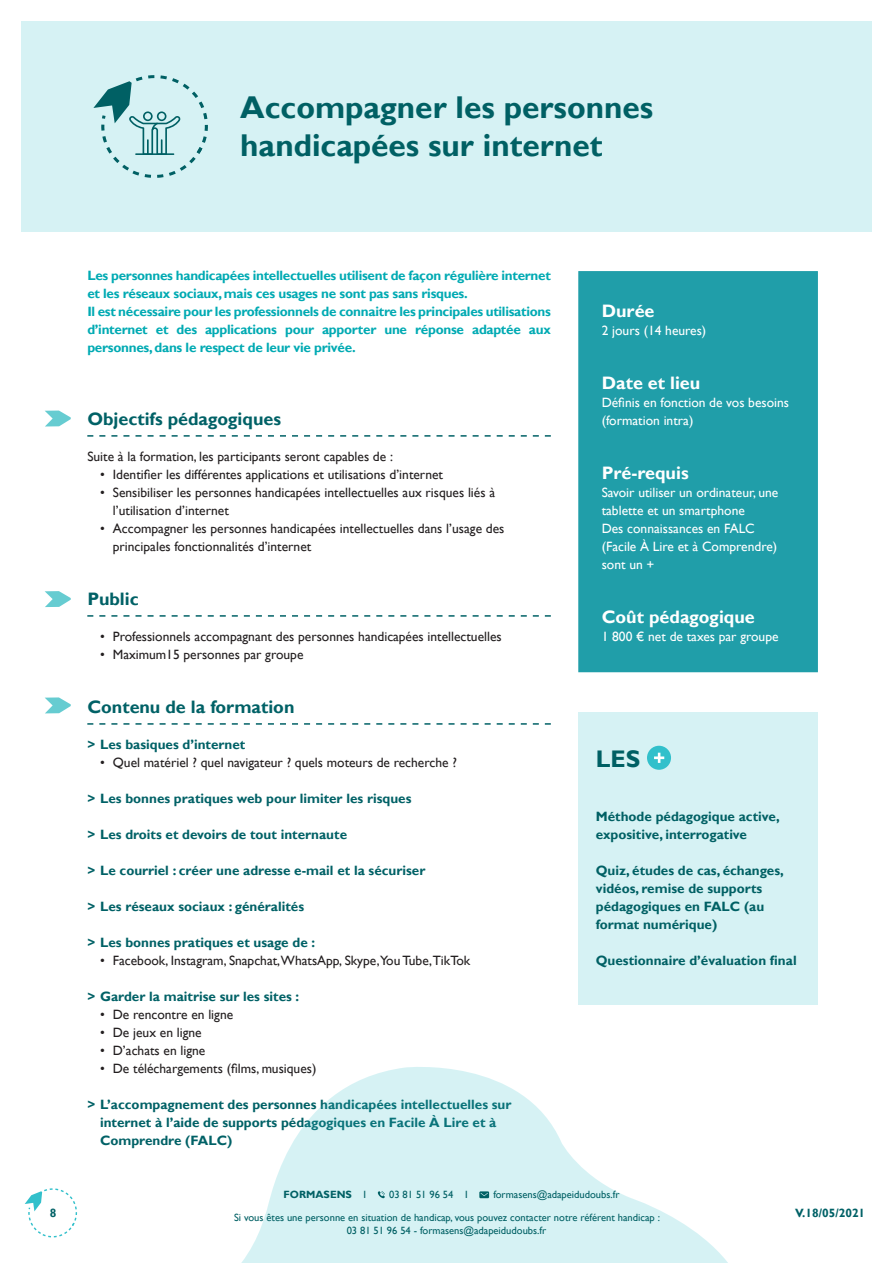
<style>
.page{position:relative;width:893px;height:1263px;background:#fff}
.page>*{position:absolute;margin:0;border:0;box-sizing:border-box;transform-origin:0 0}
.t1{font:700 31.5px/37.8px "Gill Sans";color:#006064}
.t2{font:700 24px "Gill Sans";color:#006064}
.t3{font:700 18px "Gill Sans";color:#006166}
.t4{font:700 18px "Gill Sans";color:#fff}
.t5{font:13.5px/18px "Gill Sans";color:#231f20}
.t6{font:700 13.5px/18px "Gill Sans";color:#006166}
.t7{font:700 13.5px/18px "Gill Sans";letter-spacing:-.02em;color:#00aab3}
.t8{font:13.5px/18px "Gill Sans";color:#fff}
.t9{font:700 13.5px/18px "Gill Sans";color:#006064}
.t10{font:700 12px "Gill Sans";color:#006166}
.t11{font:10.5px/22.5px "Gill Sans";color:#006064}
.t12{font:700 10.5px "Gill Sans";color:#006064}
.s1{font-weight:400}
</style>
<div class="page">
<svg style="left:25px;top:1188px;width:42px;height:49px"></svg>
<div style="left:578px;top:712px;width:240px;height:293px;background:#d6f2f4"></div>
<div style="left:21px;top:21px;width:851px;height:211px;background:#d6f2f4"></div>
<div style="left:578px;top:271px;width:240px;height:401px;background:#209ea9;border:2px solid #209ea9"></div>
<div style="left:647px;top:746px;width:24px;height:24px;background:#32c0cb;border-radius:50%"></div>
<svg style="left:654px;top:753px;width:10px;height:10px"></svg>
<svg style="left:93px;top:75px;width:115px;height:103px"></svg>
<hr style="left:135px;top:153px;width:39px;height:2px;background:#006064">
<svg style="left:87px;top:435px;width:464px;height:2px"></svg>
<svg style="left:87px;top:615px;width:464px;height:2px"></svg>
<svg style="left:87px;top:723px;width:464px;height:2px"></svg>
<svg style="left:45px;top:410px;width:26px;height:16px"></svg>
<svg style="left:45px;top:591px;width:26px;height:16px"></svg>
<svg style="left:45px;top:697px;width:26px;height:16px"></svg>
<svg style="left:67px;top:1067px;width:661px;height:196px"></svg>
<svg style="left:378px;top:1191px;width:7px;height:7px"></svg>
<svg style="left:479px;top:1191px;width:10px;height:7px"></svg>
<h1 class="t1" style="left:240px;top:90px;width:415px">Accompagner les personnes handicapées sur internet</h1>
<p class="t10" style="left:50px;top:1205px;width:8px">8</p>
<p class="t7" style="left:87px;top:267px;width:465px">Les personnes handicapées intellectuelles utilisent de façon régulière internet et les réseaux sociaux, mais ces usages ne sont pas sans risques.<br>Il est nécessaire pour les professionnels de connaitre les principales utilisations d’internet et des applications pour apporter une réponse adaptée aux personnes, dans le respect de leur vie privée.</p>
<h3 class="t3" style="left:87px;top:408px;width:195px">Objectifs pédagogiques</h3>
<p class="t5" style="left:87px;top:447px;width:307px">Suite à la formation, les participants seront capables de :</p>
<p class="t5" style="left:100px;top:465px;width:344px">• Identifier les différentes applications et utilisations d’internet</p>
<p class="t5" style="left:113px;top:483px;width:384px;text-indent:-13px">• Sensibiliser les personnes handicapées intellectuelles aux risques liés à l’utilisation d’internet</p>
<p class="t5" style="left:113px;top:519px;width:393px;text-indent:-13px">• Accompagner les personnes handicapées intellectuelles dans l’usage des principales fonctionnalités d’internet</p>
<h3 class="t3" style="left:87px;top:588px;width:53px">Public</h3>
<p class="t5" style="left:100px;top:627px;width:403px">• Professionnels accompagnant des personnes handicapées intellectuelles</p>
<p class="t5" style="left:100px;top:645px;width:205px">• Maximum15 personnes par groupe</p>
<h3 class="t3" style="left:87px;top:696px;width:209px">Contenu de la formation</h3>
<p class="t6" style="left:87px;top:735px;width:160px">&gt; Les basiques d’internet</p>
<p class="t5" style="left:100px;top:753px;width:358px">• Quel matériel ? quel navigateur ? quels moteurs de recherche ?</p>
<p class="t6" style="left:87px;top:789px;width:326px">&gt; Les bonnes pratiques web pour limiter les risques</p>
<p class="t6" style="left:87px;top:825px;width:261px">&gt; Les droits et devoirs de tout internaute</p>
<p class="t6" style="left:87px;top:861px;width:340px">&gt; Le courriel : créer une adresse e-mail et la sécuriser</p>
<p class="t6" style="left:87px;top:897px;width:218px">&gt; Les réseaux sociaux : généralités</p>
<p class="t6" style="left:87px;top:933px;width:229px">&gt; Les bonnes pratiques et usage de :</p>
<p class="t5" style="left:100px;top:951px;width:372px">• Facebook, Instagram, Snapchat,WhatsApp, Skype,You Tube,TikTok</p>
<p class="t6" style="left:87px;top:987px;width:213px">&gt; Garder la maitrise sur les sites :</p>
<p class="t5" style="left:100px;top:1005px;width:135px">• De rencontre en ligne</p>
<p class="t5" style="left:100px;top:1023px;width:103px">• De jeux en ligne</p>
<p class="t5" style="left:100px;top:1041px;width:107px">• D’achats en ligne</p>
<p class="t5" style="left:100px;top:1059px;width:218px">• De téléchargements (films, musiques)</p>
<p class="t6" style="left:100px;top:1095px;width:413px;text-indent:-13px">&gt; L’accompagnement des personnes handicapées intellectuelles sur internet à l’aide de supports pédagogiques en Facile À Lire et à<br>Comprendre (FALC)</p>
<h3 class="t4" style="left:602px;top:300px;width:54px">Durée</h3>
<p class="t8" style="left:602px;top:321px;width:106px">2 jours (14 heures)</p>
<h3 class="t4" style="left:602px;top:372px;width:100px">Date et lieu</h3>
<p class="t8" style="left:602px;top:393px;width:189px">Définis en fonction de vos besoins (formation intra)</p>
<h3 class="t4" style="left:602px;top:462px;width:88px">Pré-requis</h3>
<p class="t8" style="left:602px;top:483px;width:178px">Savoir utiliser un ordinateur, une tablette et un smartphone<br>Des connaissances en FALC (Facile À Lire et à Comprendre) sont un +</p>
<h3 class="t4" style="left:602px;top:606px;width:155px">Coût pédagogique</h3>
<p class="t8" style="left:602px;top:627px;width:178px">1 800 € net de taxes par groupe</p>
<h2 class="t2" style="left:596px;top:744px;width:46px">LES</h2>
<p class="t9" style="left:596px;top:807px;width:185px">Méthode pédagogique active, expositive, interrogative</p>
<p class="t9" style="left:596px;top:861px;width:189px">Quiz, études de cas, échanges, vidéos, remise de supports pédagogiques en FALC (au format numérique)</p>
<p class="t9" style="left:596px;top:951px;width:202px">Questionnaire d’évaluation final</p>
<p class="t11" style="left:234px;top:1183px;width:427px;text-indent:259px">formasens@adapeidudoubs.fr<br>Si vous êtes une personne en situation de handicap, vous pouvez contacter notre référent handicap :</p>
<p class="t11" style="left:347px;top:1219px;width:201px">03 81 51 96 54 - formasens@adapeidudoubs.fr</p>
<p class="t12" style="left:284px;top:1188px;width:84px">FORMASENS <span class="s1">I</span></p>
<p class="t11" style="left:389px;top:1183px;width:80px">03 81 51 96 54 I</p>
<p class="t10" style="left:795px;top:1205px;width:72px">V.18/05/2021</p>
</div>
